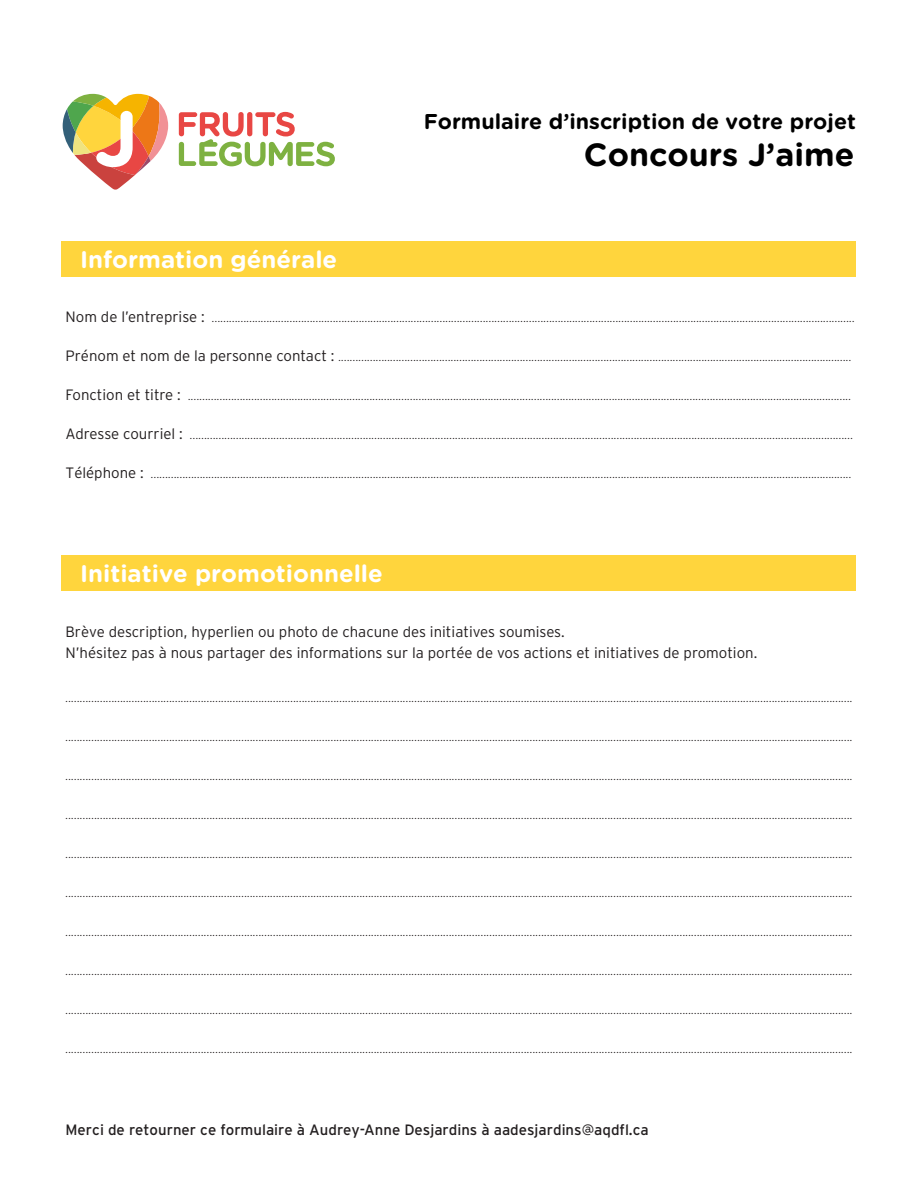
<style>
.page{position:relative;width:918px;height:1188px;background:#fff}
.page>*{position:absolute;margin:0;border:0;box-sizing:border-box;transform-origin:0 0}
.t1{font:700 32.1px "Gotham Rounded";color:#000}
.t2{font:700 24px "Gotham Rounded";color:#fff}
.t3{font:700 21.45px "Gotham Rounded";color:#000}
.t4{font:300 15px/21px "Interstate";color:#231f20}
.t5{font:15px "Interstate";color:#231f20}
.t6{font:300 9.75px "Interstate";color:#231f20}
.s1{font-size:15px}
</style>
<div class="page">
<div style="left:62px;top:241px;width:794px;height:35px;background:#ffd53d"></div>
<div style="left:62px;top:555px;width:794px;height:36px;background:#ffd53d"></div>
<svg style="left:179px;top:112px;width:156px;height:54px"></svg>
<svg style="left:63px;top:94px;width:105px;height:96px"></svg>
<h2 class="t2" style="left:80px;top:241px;width:259px">Information générale</h2>
<h3 class="t3" style="left:424px;top:106px;width:434px">Formulaire d’inscription de votre projet</h3>
<h1 class="t1" style="left:584px;top:131px;width:272px">Concours J’aime</h1>
<p class="t6" style="left:66px;top:313px;width:790px"><span class="s1">Nom de l’entreprise :</span> ...............................................................................................................................................................................................................................</p>
<p class="t6" style="left:66px;top:352px;width:787px"><span class="s1">Prénom et nom de la personne contact :</span> ..................................................................................................................................................................................</p>
<p class="t6" style="left:66px;top:391px;width:787px"><span class="s1">Fonction et titre :</span> ......................................................................................................................................................................................................................................</p>
<p class="t6" style="left:66px;top:430px;width:789px"><span class="s1">Adresse courriel :</span> ......................................................................................................................................................................................................................................</p>
<p class="t6" style="left:66px;top:469px;width:787px"><span class="s1">Téléphone :</span> ...................................................................................................................................................................................................................................................</p>
<h2 class="t2" style="left:80px;top:556px;width:304px">Initiative promotionnelle</h2>
<h3 class="t4" style="left:66px;top:621px;width:693px">Brève description, hyperlien ou photo de chacune des initiatives soumises.<br>N’hésitez pas à nous partager des informations sur la portée de vos actions et initiatives de promotion.</h3>
<p class="t6" style="left:66px;top:693px;width:788px">.................................................................................................................................................................................................................................................................................</p>
<p class="t6" style="left:66px;top:732px;width:788px">.................................................................................................................................................................................................................................................................................</p>
<p class="t6" style="left:66px;top:771px;width:788px">.................................................................................................................................................................................................................................................................................</p>
<p class="t6" style="left:66px;top:810px;width:788px">.................................................................................................................................................................................................................................................................................</p>
<p class="t6" style="left:66px;top:849px;width:788px">.................................................................................................................................................................................................................................................................................</p>
<p class="t6" style="left:66px;top:888px;width:788px">.................................................................................................................................................................................................................................................................................</p>
<p class="t6" style="left:66px;top:927px;width:788px">.................................................................................................................................................................................................................................................................................</p>
<p class="t6" style="left:66px;top:966px;width:788px">.................................................................................................................................................................................................................................................................................</p>
<p class="t6" style="left:66px;top:1005px;width:788px">.................................................................................................................................................................................................................................................................................</p>
<p class="t6" style="left:66px;top:1044px;width:788px">.................................................................................................................................................................................................................................................................................</p>
<h3 class="t5" style="left:66px;top:1122px;width:585px">Merci de retourner ce formulaire à Audrey-Anne Desjardins à aadesjardins@aqdfl.ca</h3>
</div>
